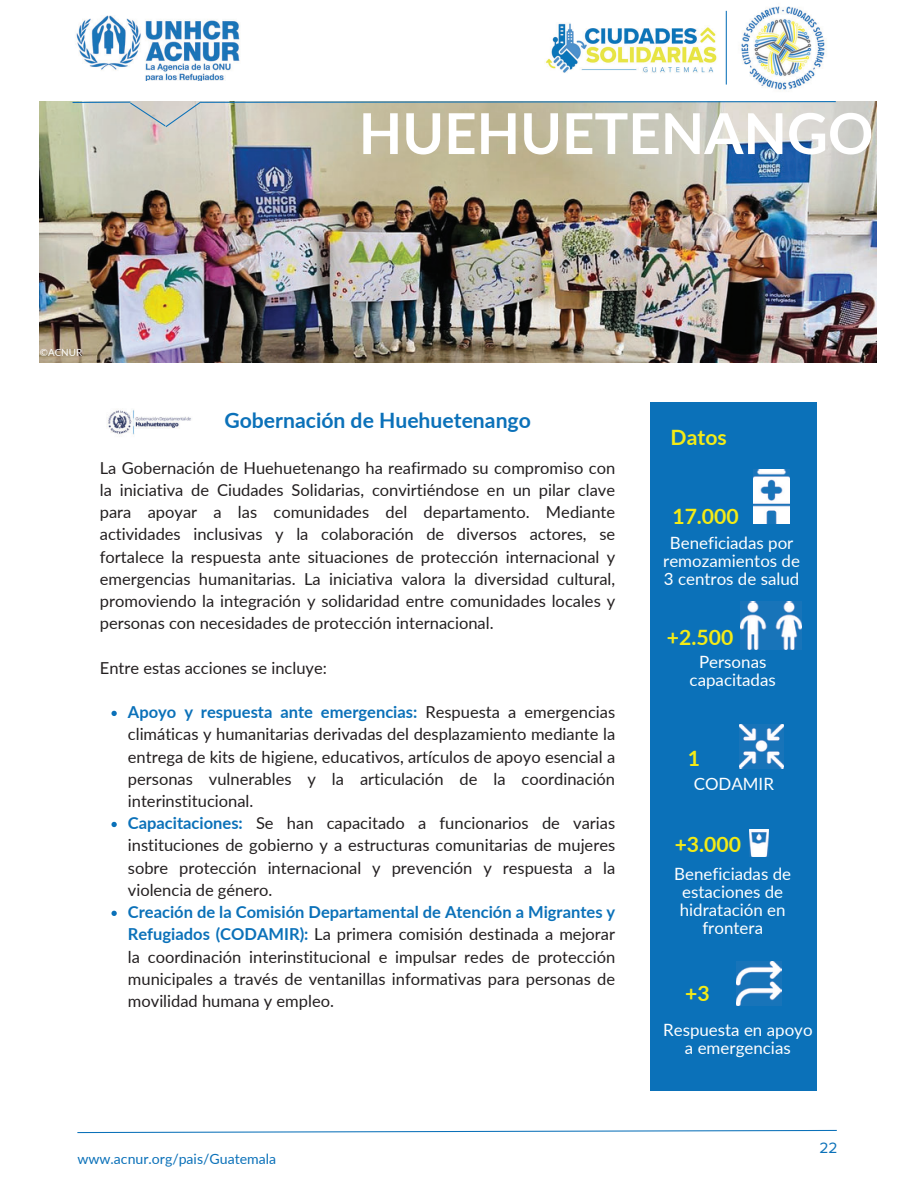
<style>
.page{position:relative;width:918px;height:1188px;background:#fff}
.page>*{position:absolute;margin:0;border:0;box-sizing:border-box;transform-origin:0 0}
.t1{font:700 56.4px "Lato";color:#fff}
.t2{font:700 21.15px "Lato";color:#0b71b9}
.t3{font:700 21.15px "Lato";color:#f4eb16}
.t4{font:16.95px/18px "Lato";color:#fff;text-align:center}
.t5{font:16.5px/22.2px "Lato";color:#231f20;text-align:justify}
.t6{font:15.45px "Proxima Nova";color:#0b71b9}
.t7{font:14.1px "Lato";color:#0b71b9}
.t8{font:9.9px "Lato";color:#fff}
.s1{font-weight:700;color:#0b71b9}
</style>
<div class="page">
<img style="left:39px;top:101px;width:838px;height:261px">
<hr style="left:73px;top:102px;width:57px;height:1px;background:#0b71b9">
<svg style="left:129px;top:101px;width:708px;height:27px;background:#c3c3b4"></svg>
<svg style="left:77px;top:1129px;width:760px;height:5px"></svg>
<img style="left:76px;top:16px;width:164px;height:65px">
<img style="left:545px;top:23px;width:172px;height:50px">
<img style="left:741px;top:6px;width:84px;height:84px">
<hr style="left:726px;top:11px;width:1px;height:74px;background:#0b71b9">
<svg style="left:111px;top:711px;width:6px;height:5px"></svg>
<svg style="left:111px;top:822px;width:6px;height:5px"></svg>
<svg style="left:111px;top:911px;width:6px;height:5px"></svg>
<div style="left:650px;top:402px;width:167px;height:688px;background:#0b71b9"></div>
<img style="left:739px;top:725px;width:45px;height:43px">
<img style="left:740px;top:602px;width:62px;height:48px">
<img style="left:737px;top:961px;width:44px;height:45px">
<img style="left:107px;top:409px;width:85px;height:26px">
<img style="left:753px;top:470px;width:36px;height:54px">
<img style="left:749px;top:830px;width:19px;height:26px">
<h1 class="t1" style="left:359px;top:98px;width:516px">HUEHUETENANGO</h1>
<p class="t8" style="left:40px;top:346px;width:44px">©ACNUR</p>
<p class="t2" style="left:224px;top:407px;width:308px">Gobernación de Huehuetenango</p>
<p class="t5" style="left:100px;top:456px;width:517px">La Gobernación de Huehuetenango ha reafirmado su compromiso con la iniciativa de Ciudades Solidarias, convirtiéndose en un pilar clave para apoyar a las comunidades del departamento. Mediante actividades inclusivas y la colaboración de diversos actores, se fortalece la respuesta ante situaciones de protección internacional y emergencias humanitarias. La iniciativa valora la diversidad cultural, promoviendo la integración y solidaridad entre comunidades locales y personas con necesidades de protección internacional.</p>
<p class="t5" style="left:100px;top:656px;width:229px">Entre estas acciones se incluye:</p>
<p class="t5" style="left:128px;top:701px;width:489px;text-align:left"><span class="s1">Apoyo y respuesta ante emergencias:</span> Respuesta a emergencias climáticas y humanitarias derivadas del desplazamiento mediante la entrega de kits de higiene, educativos, artículos de apoyo esencial a personas vulnerables y la articulación de la coordinación interinstitucional.<br><span class="s1">Capacitaciones:</span> Se han capacitado a funcionarios de varias instituciones de gobierno y a estructuras comunitarias de mujeres sobre protección internacional y prevención y respuesta a la violencia de género.</p>
<p class="t5" style="left:128px;top:901px;width:489px"><span class="s1">Creación de la Comisión Departamental de Atención a Migrantes y Refugiados (CODAMIR):</span> La primera comisión destinada a mejorar la coordinación interinstitucional e impulsar redes de protección municipales a través de ventanillas informativas para personas de movilidad humana y empleo.</p>
<p class="t3" style="left:671px;top:424px;width:58px">Datos</p>
<p class="t3" style="left:672px;top:503px;width:68px">17.000</p>
<p class="t4" style="left:663px;top:533px;width:138px">Beneficiadas por remozamientos de<br>3 centros de salud</p>
<p class="t3" style="left:667px;top:624px;width:68px">+2.500</p>
<p class="t4" style="left:690px;top:652px;width:88px">Personas capacitadas</p>
<p class="t3" style="left:688px;top:745px;width:14px">1</p>
<p class="t4" style="left:694px;top:774px;width:82px">CODAMIR</p>
<p class="t3" style="left:675px;top:831px;width:68px">+3.000</p>
<p class="t4" style="left:674px;top:864px;width:118px">Beneficiadas de estaciones de hidratación en frontera</p>
<p class="t3" style="left:685px;top:980px;width:26px">+3</p>
<p class="t4" style="left:663px;top:1020px;width:151px">Respuesta en apoyo a emergencias</p>
<p class="t7" style="left:77px;top:1150px;width:200px">www.acnur.org/pais/Guatemala</p>
<p class="t6" style="left:819px;top:1139px;width:20px">22</p>
</div>
